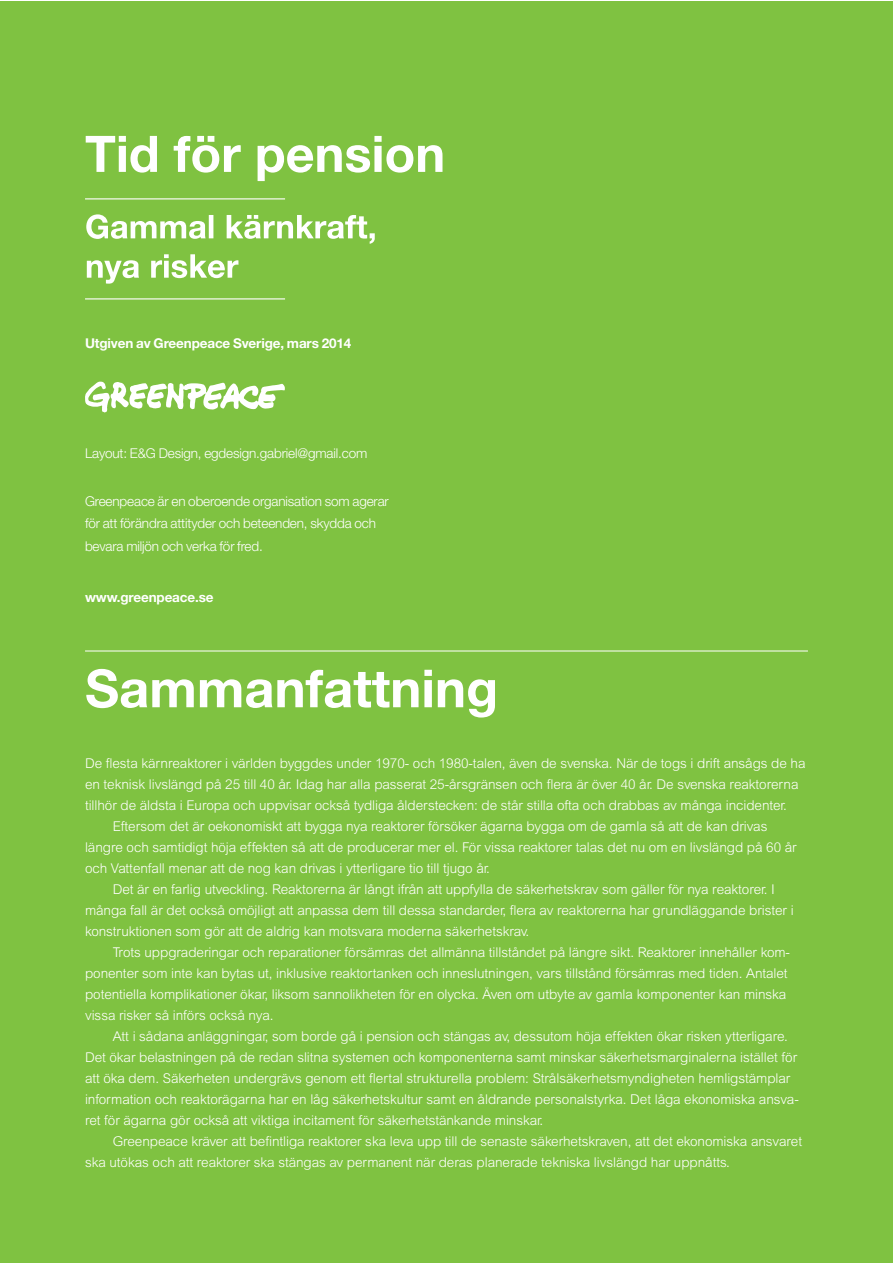
<style>
.page{position:relative;width:893px;height:1263px;background:#fff}
.page>*{position:absolute;margin:0;border:0;box-sizing:border-box;transform-origin:0 0}
.t1{font:700 52.5px "Helvetica Neue LT Std";color:#fff}
.t2{font:300 13.5px "Arial MT Std";letter-spacing:-.005em;color:#fff}
.t3{font:300 13.5px/22.5px "Helvetica Neue LT Std";letter-spacing:-.01em;color:#fff}
.t4{font:700 13.5px "Helvetica Neue LT Std";letter-spacing:-.01em;color:#fff}
</style>
<div class="page">
<div style="left:0;top:1px;width:892px;height:1262px;background:#7fc241"></div>
<hr style="left:85px;top:651px;width:723px;height:1px;background:#fff">
<svg style="left:85px;top:382px;width:200px;height:31px"></svg>
<svg style="left:86px;top:136px;width:356px;height:45px"></svg>
<svg style="left:87px;top:254px;width:151px;height:30px"></svg>
<svg style="left:86px;top:214px;width:289px;height:30px"></svg>
<hr style="left:85px;top:198px;width:200px;height:1px;background:#fff">
<hr style="left:85px;top:298px;width:200px;height:1px;background:#fff">
<p class="t4" style="left:85px;top:335px;width:268px">Utgiven av Greenpeace Sverige, mars 2014</p>
<p class="t3" style="left:85px;top:441px;width:284px">Layout: E&amp;G Design, egdesign.gabriel@gmail.com</p>
<p class="t3" style="left:85px;top:489px;width:305px">Greenpeace är en oberoende organisation som agerar för att förändra attityder och beteenden, skydda och bevara miljön och verka för fred.</p>
<p class="t4" style="left:85px;top:588px;width:130px">www.greenpeace.se</p>
<h1 class="t1" style="left:85px;top:656px;width:415px">Sammanfattning</h1>
<p class="t2" style="left:85px;top:756px;width:722px">De flesta kärnreaktorer i världen byggdes under 1970- och 1980-talen, även de svenska. När de togs i drift ansågs de ha</p>
<p class="t2" style="left:85px;top:777px;width:715px">en teknisk livslängd på 25 till 40 år. Idag har alla passerat 25-årsgränsen och flera är över 40 år. De svenska reaktorerna</p>
<p class="t2" style="left:85px;top:798px;width:703px">tillhör de äldsta i Europa och uppvisar också tydliga ålderstecken: de står stilla ofta och drabbas av många incidenter.</p>
<p class="t2" style="left:113px;top:819px;width:656px">Eftersom det är oekonomiskt att bygga nya reaktorer försöker ägarna bygga om de gamla så att de kan drivas</p>
<p class="t2" style="left:85px;top:840px;width:713px">längre och samtidigt höja effekten så att de producerar mer el. För vissa reaktorer talas det nu om en livslängd på 60 år</p>
<p class="t2" style="left:85px;top:861px;width:406px">och Vattenfall menar att de nog kan drivas i ytterligare tio till tjugo år.</p>
<p class="t2" style="left:113px;top:882px;width:664px">Det är en farlig utveckling. Reaktorerna är långt ifrån att uppfylla de säkerhetskrav som gäller för nya reaktorer. I</p>
<p class="t2" style="left:85px;top:903px;width:710px">många fall är det också omöjligt att anpassa dem till dessa standarder, flera av reaktorerna har grundläggande brister i</p>
<p class="t2" style="left:85px;top:924px;width:446px">konstruktionen som gör att de aldrig kan motsvara moderna säkerhetskrav.</p>
<p class="t2" style="left:113px;top:945px;width:679px">Trots uppgraderingar och reparationer försämras det allmänna tillståndet på längre sikt. Reaktorer innehåller kom-</p>
<p class="t2" style="left:85px;top:966px;width:704px">ponenter som inte kan bytas ut, inklusive reaktortanken och inneslutningen, vars tillstånd försämras med tiden. Antalet</p>
<p class="t2" style="left:85px;top:987px;width:703px">potentiella komplikationer ökar, liksom sannolikheten för en olycka. Även om utbyte av gamla komponenter kan minska</p>
<p class="t2" style="left:85px;top:1008px;width:190px">vissa risker så införs också nya.</p>
<p class="t2" style="left:113px;top:1029px;width:677px">Att i sådana anläggningar, som borde gå i pension och stängas av, dessutom höja effekten ökar risken ytterligare.</p>
<p class="t2" style="left:85px;top:1050px;width:714px">Det ökar belastningen på de redan slitna systemen och komponenterna samt minskar säkerhetsmarginalerna istället för</p>
<p class="t2" style="left:85px;top:1071px;width:707px">att öka dem. Säkerheten undergrävs genom ett flertal strukturella problem: Strålsäkerhetsmyndigheten hemligstämplar</p>
<p class="t2" style="left:85px;top:1092px;width:715px">information och reaktorägarna har en låg säkerhetskultur samt en åldrande personalstyrka. Det låga ekonomiska ansva-</p>
<p class="t2" style="left:85px;top:1113px;width:460px">ret för ägarna gör också att viktiga incitament för säkerhetstänkande minskar.</p>
<p class="t2" style="left:113px;top:1134px;width:691px">Greenpeace kräver att befintliga reaktorer ska leva upp till de senaste säkerhetskraven, att det ekonomiska ansvaret</p>
<p class="t2" style="left:85px;top:1155px;width:646px">ska utökas och att reaktorer ska stängas av permanent när deras planerade tekniska livslängd har uppnåtts.</p>
</div>
